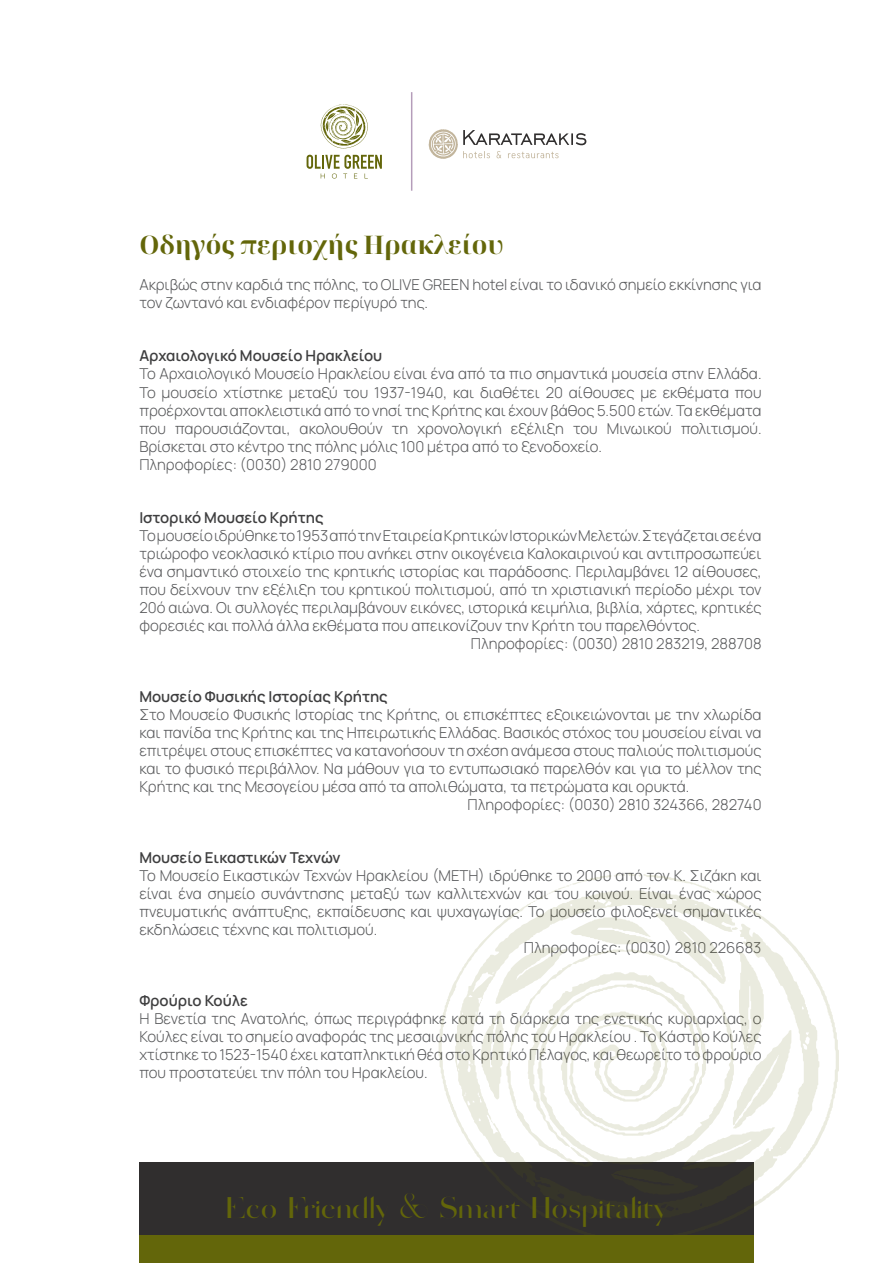
<style>
.page{position:relative;width:893px;height:1263px;background:#fff}
.page>*{position:absolute;margin:0;border:0;box-sizing:border-box;transform-origin:0 0}
.t1{font:30px "Sage";color:#63660a}
.t2{font:700 25.5px "Noto Serif Display";color:#63660a}
.t3{font:300 15px/18px "Manrope";color:#57585a;text-align:justify}
.t4{font:600 15px "Manrope";color:#3e3e3f}
</style>
<div class="page">
<div style="left:139px;top:1162px;width:615px;height:99px;background:#302e2e"></div>
<div style="left:139px;top:1236px;width:615px;height:27px;background:#63660a"></div>
<svg style="left:429px;top:129px;width:157px;height:30px"></svg>
<hr style="left:411px;top:92px;width:1px;height:99px;background:#b59dba">
<svg style="left:321px;top:104px;width:47px;height:45px"></svg>
<svg style="left:307px;top:155px;width:75px;height:24px"></svg>
<svg style="left:438px;top:895px;width:401px;height:341px"></svg>
<svg style="left:531px;top:873px;width:195px;height:30px"></svg>
<svg style="left:480px;top:913px;width:311px;height:281px"></svg>
<p class="t2" style="left:139px;top:228px;width:366px">Οδηγός περιοχής Ηρακλείου</p>
<p class="t3" style="left:139px;top:275px;width:624px">Ακριβώς στην καρδιά της πόλης, το OLIVE GREEN hotel είναι το ιδανικό σημείο εκκίνησης για τον ζωντανό και ενδιαφέρον περίγυρό της.</p>
<p class="t4" style="left:139px;top:345px;width:245px">Αρχαιολογικό Μουσείο Ηρακλείου</p>
<p class="t3" style="left:139px;top:364px;width:624px">Το Αρχαιολογικό Μουσείο Ηρακλείου είναι ένα από τα πιο σημαντικά μουσεία στην Ελλάδα.<br>Το μουσείο χτίστηκε μεταξύ του 1937-1940, και διαθέτει 20 αίθουσες με εκθέματα που προέρχονται αποκλειστικά από το νησί της Κρήτης και έχουν βάθος 5.500 ετών. Τα εκθέματα που παρουσιάζονται, ακολουθούν τη χρονολογική εξέλιξη του Μινωικού πολιτισμού.<br>Βρίσκεται στο κέντρο της πόλης μόλις 100 μέτρα από το ξενοδοχείο.</p>
<p class="t3" style="left:139px;top:454px;width:239px">Πληροφορίες: (0030) 2810 279000</p>
<p class="t4" style="left:139px;top:506px;width:186px">Ιστορικό Μουσείο Κρήτης</p>
<p class="t3" style="left:139px;top:525px;width:624px">Το μουσείο ιδρύθηκε το 1953 από την Εταιρεία Κρητικών Ιστορικών Μελετών. Στεγάζεται σε ένα τριώροφο νεοκλασικό κτίριο που ανήκει στην οικογένεια Καλοκαιρινού και αντιπροσωπεύει ένα σημαντικό στοιχείο της κρητικής ιστορίας και παράδοσης. Περιλαμβάνει 12 αίθουσες, που δείχνουν την εξέλιξη του κρητικού πολιτισμού, από τη χριστιανική περίοδο μέχρι τον 20ό αιώνα. Οι συλλογές περιλαμβάνουν εικόνες, ιστορικά κειμήλια, βιβλία, χάρτες, κρητικές φορεσιές και πολλά άλλα εκθέματα που απεικονίζουν την Κρήτη του παρελθόντος.</p>
<p class="t3" style="left:471px;top:633px;width:292px">Πληροφορίες: (0030) 2810 283219, 288708</p>
<p class="t4" style="left:139px;top:685px;width:250px">Μουσείο Φυσικής Ιστορίας Κρήτης</p>
<p class="t3" style="left:139px;top:704px;width:624px">Στο Μουσείο Φυσικής Ιστορίας της Κρήτης, οι επισκέπτες εξοικειώνονται με την χλωρίδα και πανίδα της Κρήτης και της Ηπειρωτικής Ελλάδας. Βασικός στόχος του μουσείου είναι να επιτρέψει στους επισκέπτες να κατανοήσουν τη σχέση ανάμεσα στους παλιούς πολιτισμούς και το φυσικό περιβάλλον. Να μάθουν για το εντυπωσιακό παρελθόν και για το μέλλον της Κρήτης και της Μεσογείου μέσα από τα απολιθώματα, τα πετρώματα και ορυκτά.</p>
<p class="t3" style="left:468px;top:794px;width:295px">Πληροφορίες: (0030) 2810 324366, 282740</p>
<p class="t4" style="left:139px;top:846px;width:203px">Μουσείο Εικαστικών Τεχνών</p>
<p class="t3" style="left:139px;top:865px;width:624px">Το Μουσείο Εικαστικών Τεχνών Ηρακλείου (METH) ιδρύθηκε το 2000 από τον Κ. Σιζάκη και είναι ένα σημείο συνάντησης μεταξύ των καλλιτεχνών και του κοινού. Είναι ένας χώρος πνευματικής ανάπτυξης, εκπαίδευσης και ψυχαγωγίας. Το μουσείο φιλοξενεί σημαντικές εκδηλώσεις τέχνης και πολιτισμού.</p>
<p class="t3" style="left:524px;top:937px;width:239px">Πληροφορίες: (0030) 2810 226683</p>
<p class="t4" style="left:139px;top:989px;width:110px">Φρούριο Κούλε</p>
<p class="t3" style="left:139px;top:1008px;width:624px">Η Βενετία της Ανατολής, όπως περιγράφηκε κατά τη διάρκεια της ενετικής κυριαρχίας, ο Κούλες είναι το σημείο αναφοράς της μεσαιωνικής πόλης του Ηρακλείου . Το Κάστρο Κούλες χτίστηκε το 1523-1540 έχει καταπληκτική θέα στο Κρητικό Πέλαγος, και θεωρείτο το φρούριο που προστατεύει την πόλη του Ηρακλείου.</p>
<p class="t1" style="left:226px;top:1188px;width:443px">Eco Friendly &amp; Smart Hospitality</p>
</div>
